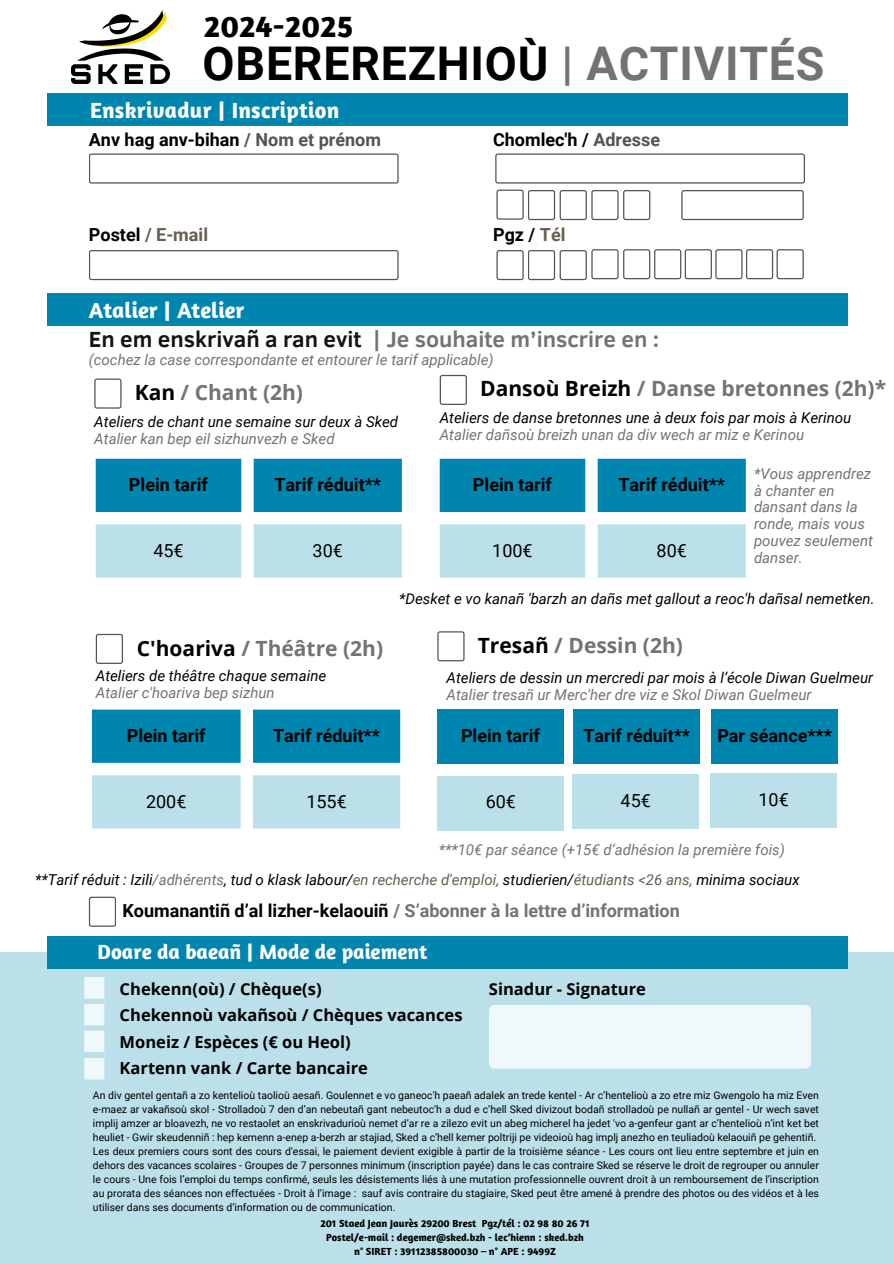
<style>
.page{position:relative;width:894px;height:1264px;background:#fff}
.page>*{position:absolute;margin:0;border:0;box-sizing:border-box;transform-origin:0 0}
.t1{font:700 46.5px "Roboto";letter-spacing:.015em;color:#000}
.t2{font:700 31.5px "Amaranth";letter-spacing:.01em;color:#000}
.t3{font:700 22.5px "Clear Sans";color:#737373}
.t4{font:700 22.5px "Amaranth";letter-spacing:.01em;color:#fff}
.t5{font:700 21px "Open Sans";color:#737373}
.t6{font:700 21px "Amaranth";color:#fff}
.t7{font:700 18px "Roboto";color:#000}
.t8{font:700 18px "Roboto";color:#737373}
.t9{font:18px "Roboto";color:#000}
.t10{font:700 18px "Roboto";color:#665f4f}
.t11{font:700 16.5px "Open Sans";color:#000}
.t12{font:italic 15px/16.8px "Roboto";color:#000}
.t13{font:italic 15px/16.8px "Roboto";color:#737373}
.t14{font:10.5px/14px "Roboto";color:#000;text-align:justify}
.t15{font:700 10.5px "Amaranth";color:#000}
.s1{color:#737373}
.s2{color:#545454}
.s3{color:#000}
.s4{color:#665f4f}
.s5{color:#131313}
</style>
<div class="page">
<div style="left:47px;top:94px;width:800px;height:32px;background:#0086ae"></div>
<div style="left:0;top:952px;width:893px;height:311px;background:#bbe0ea"></div>
<div style="left:47px;top:936px;width:800px;height:32px;background:#0086ae"></div>
<div style="left:47px;top:293px;width:800px;height:32px;background:#0086ae"></div>
<div style="left:96px;top:459px;width:306px;height:53px;background:#0086ae"></div>
<div style="left:96px;top:524px;width:306px;height:53px;background:#bbe0ea"></div>
<div style="left:489px;top:1004px;width:321px;height:64px;background:#eff8fa;border-radius:6px"></div>
<svg style="left:94px;top:378px;width:27px;height:30px"></svg>
<svg style="left:96px;top:634px;width:27px;height:30px"></svg>
<div style="left:92px;top:709px;width:308px;height:53px;background:#0086ae"></div>
<div style="left:92px;top:775px;width:308px;height:53px;background:#bbe0ea"></div>
<div style="left:84px;top:1030px;width:20px;height:22px;background:#eff8fa"></div>
<div style="left:84px;top:977px;width:20px;height:21px;background:#eff8fa"></div>
<div style="left:84px;top:1003px;width:20px;height:22px;background:#eff8fa"></div>
<img style="left:71px;top:10px;width:98px;height:73px">
<div style="left:84px;top:1057px;width:20px;height:22px;background:#eff8fa"></div>
<svg style="left:89px;top:153px;width:309px;height:31px"></svg>
<svg style="left:89px;top:250px;width:309px;height:30px"></svg>
<svg style="left:496px;top:249px;width:307px;height:31px"></svg>
<svg style="left:495px;top:153px;width:309px;height:67px"></svg>
<svg style="left:437px;top:631px;width:27px;height:30px"></svg>
<svg style="left:89px;top:896px;width:27px;height:30px"></svg>
<div style="left:439px;top:459px;width:306px;height:53px;background:#0086ae"></div>
<svg style="left:439px;top:524px;width:306px;height:53px;background:#bee1eb"></svg>
<svg style="left:439px;top:375px;width:28px;height:30px"></svg>
<div style="left:437px;top:709px;width:126px;height:55px;background:#0086ae"></div>
<div style="left:573px;top:709px;width:126px;height:55px;background:#0086ae"></div>
<div style="left:711px;top:709px;width:126px;height:55px;background:#0086ae"></div>
<div style="left:437px;top:775px;width:127px;height:55px;background:#bbe0ea"></div>
<div style="left:572px;top:774px;width:126px;height:55px;background:#bbe0ea"></div>
<div style="left:710px;top:773px;width:126px;height:55px;background:#bbe0ea"></div>
<h4 class="t2" style="left:204px;top:6px;width:150px">2024-2025</h4>
<h4 class="t1" style="left:202px;top:37px;width:623px">OBEREREZHIOÙ <span class="s1">| ACTIVITÉS</span></h4>
<p class="t4" style="left:90px;top:96px;width:251px">Enskrivadur | Inscription</p>
<h5 class="t7" style="left:89px;top:129px;width:293px">Anv hag anv-bihan <span class="s2">/ Nom et prénom</span></h5>
<h5 class="t10" style="left:89px;top:224px;width:121px"><span class="s3">Postel</span> / E-mail</h5>
<h5 class="t7" style="left:493px;top:129px;width:168px">Chomlec'h / <span class="s2">Adresse</span></h5>
<h6 class="t7" style="left:493px;top:224px;width:74px">Pgz / <span class="s4">Tél</span></h6>
<p class="t4" style="left:89px;top:296px;width:157px">Atalier | Atelier</p>
<p class="t3" style="left:89px;top:323px;width:571px"><span class="s5">En em enskrivañ a ran evit</span> | Je souhaite m’inscrire en :</p>
<p class="t5" style="left:135px;top:378px;width:170px"><span class="s3">Kan</span> / Chant (2h)</p>
<p class="t13" style="left:89px;top:351px;width:406px">(cochez la case correspondante et entourer le tarif applicable)</p>
<h4 class="t5" style="left:480px;top:374px;width:407px"><span class="s3">Dansoù Breizh</span> / Danse bretonnes (2h)*</h4>
<h4 class="t12" style="left:439px;top:410px;width:413px">Ateliers de danse bretonnes une à deux fois par mois à Kerinou<br><span class="s1">Atalier dañsoù breizh unan da div wech ar miz e Kerinou</span></h4>
<h3 class="t12" style="left:94px;top:413px;width:305px">Ateliers de chant une semaine sur deux à Sked<br><span class="s1">Atalier kan bep eil sizhunvezh e Sked</span></h3>
<p class="t7" style="left:129px;top:474px;width:80px">Plein tarif</p>
<h2 class="t7" style="left:274px;top:474px;width:108px">Tarif réduit**</h2>
<h1 class="t9" style="left:153px;top:540px;width:32px">45€</h1>
<h3 class="t9" style="left:312px;top:540px;width:32px">30€</h3>
<h3 class="t7" style="left:473px;top:474px;width:80px">Plein tarif</h3>
<h6 class="t7" style="left:618px;top:474px;width:108px">Tarif réduit**</h6>
<h3 class="t9" style="left:492px;top:540px;width:42px">100€</h3>
<h3 class="t9" style="left:656px;top:540px;width:32px">80€</h3>
<p class="t13" style="left:753px;top:465px;width:120px">*Vous apprendrez à chanter en dansant dans la ronde, mais vous pouvez seulement danser.</p>
<p class="t12" style="left:399px;top:590px;width:477px">*Desket e vo kanañ 'barzh an dañs met gallout a reoc'h dañsal nemetken.</p>
<p class="t5" style="left:137px;top:633px;width:248px"><span class="s3">C'hoariva</span> / Théâtre (2h)</p>
<h6 class="t12" style="left:96px;top:667px;width:232px">Ateliers de théâtre chaque semaine<br><span class="s1">Atalier c'hoariva bep sizhun</span></h6>
<h6 class="t5" style="left:477px;top:630px;width:207px"><span class="s3">Tresañ</span> / Dessin (2h)</h6>
<h4 class="t12" style="left:446px;top:669px;width:428px">Ateliers de dessin un mercredi par mois à l’école Diwan Guelmeur<br><span class="s1">Atalier tresañ ur Merc'her dre viz e Skol Diwan Guelmeur</span></h4>
<h4 class="t7" style="left:127px;top:725px;width:80px">Plein tarif</h4>
<h4 class="t7" style="left:273px;top:725px;width:108px">Tarif réduit**</h4>
<h6 class="t7" style="left:461px;top:725px;width:80px">Plein tarif</h6>
<h4 class="t7" style="left:583px;top:725px;width:108px">Tarif réduit**</h4>
<h4 class="t7" style="left:717px;top:725px;width:116px">Par séance***</h4>
<h4 class="t9" style="left:146px;top:791px;width:42px">200€</h4>
<h4 class="t9" style="left:306px;top:791px;width:42px">155€</h4>
<p class="t9" style="left:485px;top:791px;width:32px">60€</p>
<p class="t9" style="left:620px;top:790px;width:32px">45€</p>
<p class="t9" style="left:758px;top:789px;width:32px">10€</p>
<h3 class="t13" style="left:438px;top:841px;width:348px">***10€ par séance (+15€ d’adhésion la première fois)</h3>
<p class="t12" style="left:35px;top:871px;width:765px">**Tarif réduit : Izili<span class="s1">/adhérents</span>, tud o klask labour/<span class="s4">en recherche d'emploi,</span> studierien/<span class="s4">étudiants &lt;26 ans,</span> minima sociaux</p>
<h4 class="t8" style="left:122px;top:900px;width:558px"><span class="s3">Koumanantiñ d’al lizher-kelaouiñ</span> / S’abonner à la lettre d’information</h4>
<p class="t6" style="left:97px;top:938px;width:331px">Doare da baeañ | Mode de paiement</p>
<p class="t11" style="left:120px;top:977px;width:203px">Chekenn(où) / Chèque(s)</p>
<p class="t11" style="left:120px;top:1030px;width:232px">Moneiz / Espèces (€ ou Heol)</p>
<p class="t11" style="left:120px;top:1003px;width:344px">Chekennoù vakañsoù / Chèques vacances</p>
<h4 class="t11" style="left:120px;top:1056px;width:250px">Kartenn vank / Carte bancaire</h4>
<h6 class="t11" style="left:489px;top:977px;width:158px">Sinadur - Signature</h6>
<p class="t14" style="left:93px;top:1088px;width:727px">An div gentel gentañ a zo kentelioù taolioù aesañ. Goulennet e vo ganeoc'h paeañ adalek an trede kentel - Ar c’hentelioù a zo etre miz Gwengolo ha miz Even e-maez ar vakañsoù skol - Strolladoù 7 den d’an nebeutañ gant nebeutoc’h a dud e c’hell Sked divizout bodañ strolladoù pe nullañ ar gentel - Ur wech savet implij amzer ar bloavezh, ne vo restaolet an enskrivadurioù nemet d’ar re a zilezo evit un abeg micherel ha jedet 'vo a-genfeur gant ar c’hentelioù n’int ket bet heuliet - Gwir skeudenniñ : hep kemenn a-enep a-berzh ar stajiad, Sked a c’hell kemer poltriji pe videoioù hag implj anezho en teuliadoù kelaouiñ pe gehentiñ.</p>
<h6 class="t14" style="left:93px;top:1144px;width:727px">Les deux premiers cours sont des cours d'essai, le paiement devient exigible à partir de la troisième séance - Les cours ont lieu entre septembre et juin en dehors des vacances scolaires - Groupes de 7 personnes minimum (inscription payée) dans le cas contraire Sked se réserve le droit de regrouper ou annuler le cours - Une fois l’emploi du temps confirmé, seuls les désistements liés à une mutation professionnelle ouvrent droit à un remboursement de l’inscription au prorata des séances non effectuées - Droit à l’image : sauf avis contraire du stagiaire, Sked peut être amené à prendre des photos ou des vidéos et à les utiliser dans ses documents d’information ou de communication.</h6>
<h6 class="t15" style="left:320px;top:1216px;width:271px">201 Staed Jean Jaurès 29200 Brest Pgz/tél : 02 98 80 26 71</h6>
<h3 class="t15" style="left:326px;top:1230px;width:259px">Postel/e-mail : degemer@sked.bzh - lec’hienn : sked.bzh</h3>
<h6 class="t15" style="left:354px;top:1244px;width:203px">n° SIRET : 39112385800030 – n° APE : 9499Z</h6>
</div>
